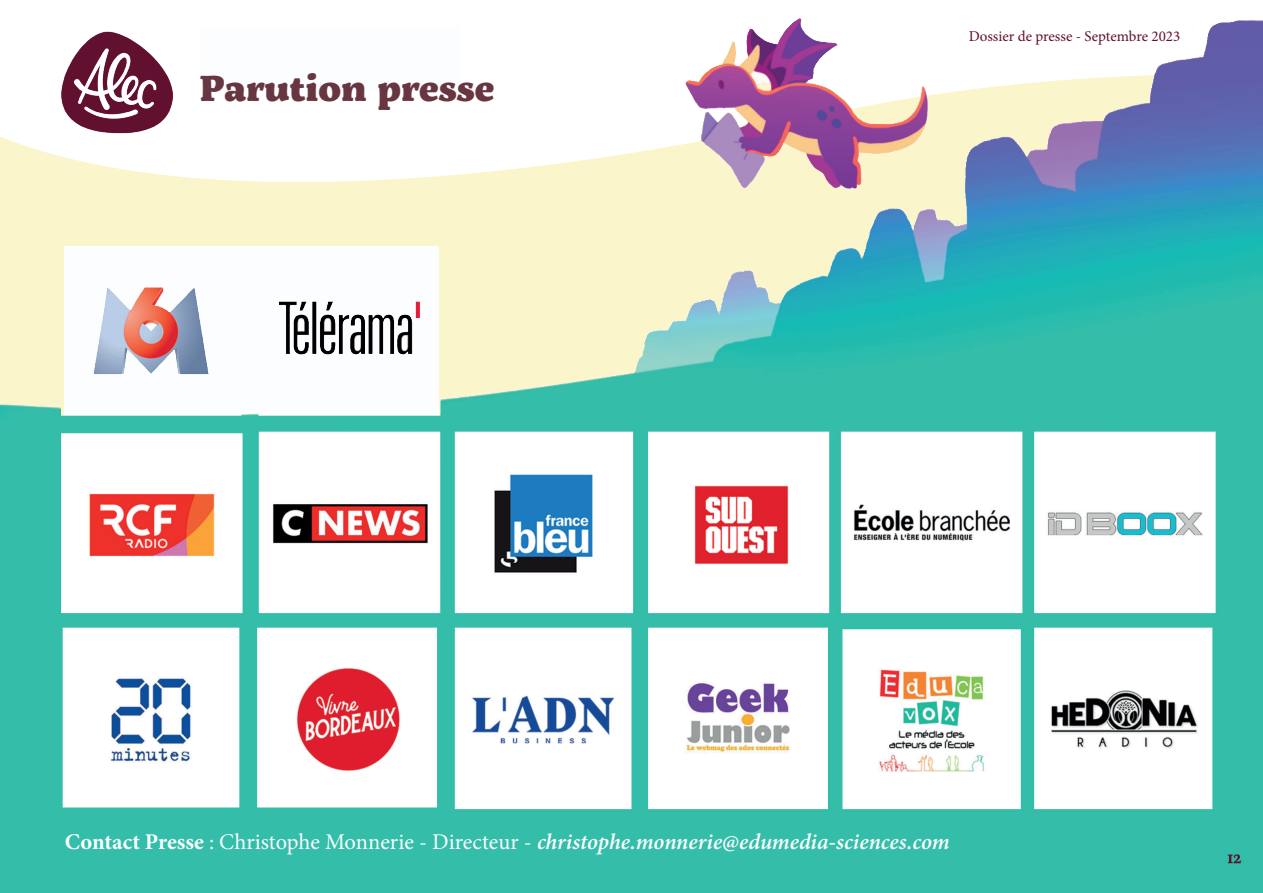
<style>
.page{position:relative;width:1263px;height:893px;background:#fff}
.page>*{position:absolute;margin:0;border:0;box-sizing:border-box;transform-origin:0 0}
.t1{font:900 36px "Servus Slab";color:#683640}
.t2{font:italic 600 22.5px "Minion Pro";letter-spacing:-.005em;color:#fbfdfe}
.t3{font:15px "Minion Pro";color:#630f30}
.s1{font-weight:700;font-style:normal}
.s2{font-weight:400;font-style:normal}
</style>
<div class="page">
<img style="left:0;top:18px;width:1263px;height:875px">
<div style="left:200px;top:28px;width:259px;height:63px;background:#fbfdfe"></div>
<h1 class="t1" style="left:200px;top:61px;width:296px">Parution presse</h1>
<p class="t3" style="left:969px;top:26px;width:213px">Dossier de presse - Septembre 2023</p>
<p class="t2" style="left:65px;top:826px;width:886px"><span class="s1">Contact Presse</span> <span class="s2">: Christophe Monnerie - Directeur -</span> christophe.monnerie@edumedia-sciences.com</p>
</div>
